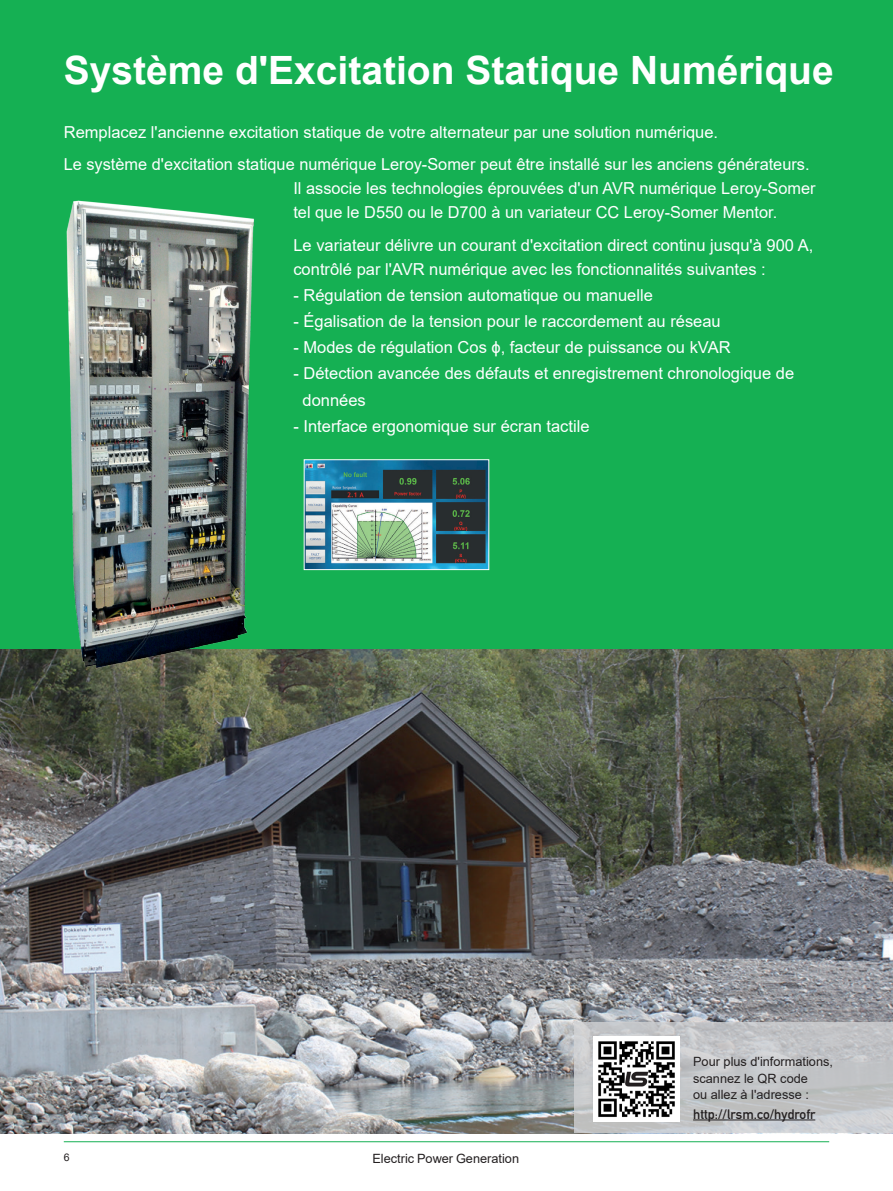
<style>
.page{position:relative;width:893px;height:1191px;background:#fff}
.page>*{position:absolute;margin:0;border:0;box-sizing:border-box;transform-origin:0 0}
.t1{font:700 39px "Arial";color:#fff}
.t2{font:16.5px/24px "Arial";color:#fff}
.t3{font:700 13.5px "DIN Alternate";color:#231f20}
.t4{font:12.75px/16.5px "Arial";color:#231f20}
.t5{font:10.5px "Arial";color:#231f20}
</style>
<div class="page">
<hr style="left:64px;top:1141px;width:765px;height:1px;background:#15b053">
<img style="left:0;top:648px;width:893px;height:485px">
<div style="left:0;top:0;width:893px;height:648px;background:#15b053"></div>
<img style="left:40px;top:200px;width:253px;height:470px">
<img style="left:306px;top:461px;width:181px;height:107px">
<div style="left:304px;top:459px;width:185px;height:111px;border:1px solid #fff"></div>
<svg style="left:574px;top:1022px;width:319px;height:111px;background:#c4c6c8"></svg>
<hr style="left:693px;top:1119px;width:122px;height:1px;background:#231f20">
<img style="left:594px;top:1036px;width:85px;height:85px">
<p class="t1" style="left:64px;top:43px;width:771px">Système d'Excitation Statique Numérique</p>
<p class="t2" style="left:64px;top:120px;width:656px">Remplacez l'ancienne excitation statique de votre alternateur par une solution numérique.</p>
<p class="t2" style="left:64px;top:152px;width:747px">Le système d'excitation statique numérique Leroy-Somer peut être installé sur les anciens générateurs.</p>
<p class="t2" style="left:293px;top:176px;width:524px">Il associe les technologies éprouvées d'un AVR numérique Leroy-Somer</p>
<p class="t2" style="left:293px;top:200px;width:485px">tel que le D550 ou le D700 à un variateur CC Leroy-Somer Mentor.</p>
<p class="t2" style="left:293px;top:233px;width:521px">Le variateur délivre un courant d'excitation direct continu jusqu'à 900 A, contrôlé par l'AVR numérique avec les fonctionnalités suivantes :</p>
<p class="t2" style="left:293px;top:283px;width:361px">- Régulation de tension automatique ou manuelle</p>
<p class="t2" style="left:293px;top:309px;width:429px">- Égalisation de la tension pour le raccordement au réseau</p>
<p class="t2" style="left:293px;top:335px;width:439px">- Modes de régulation Cos ϕ, facteur de puissance ou kVAR</p>
<p class="t2" style="left:293px;top:361px;width:502px">- Détection avancée des défauts et enregistrement chronologique de</p>
<p class="t2" style="left:303px;top:388px;width:65px">données</p>
<p class="t2" style="left:293px;top:414px;width:298px">- Interface ergonomique sur écran tactile</p>
<p class="t5" style="left:64px;top:1150px;width:7px">6</p>
<p class="t4" style="left:372px;top:1150px;width:148px">Electric Power Generation</p>
<p class="t4" style="left:693px;top:1053px;width:141px">Pour plus d'informations, scannez le QR code</p>
<p class="t4" style="left:693px;top:1086px;width:117px">ou allez à l'adresse :</p>
<p class="t3" style="left:693px;top:1103px;width:124px">http://lrsm.co/hydrofr</p>
</div>
